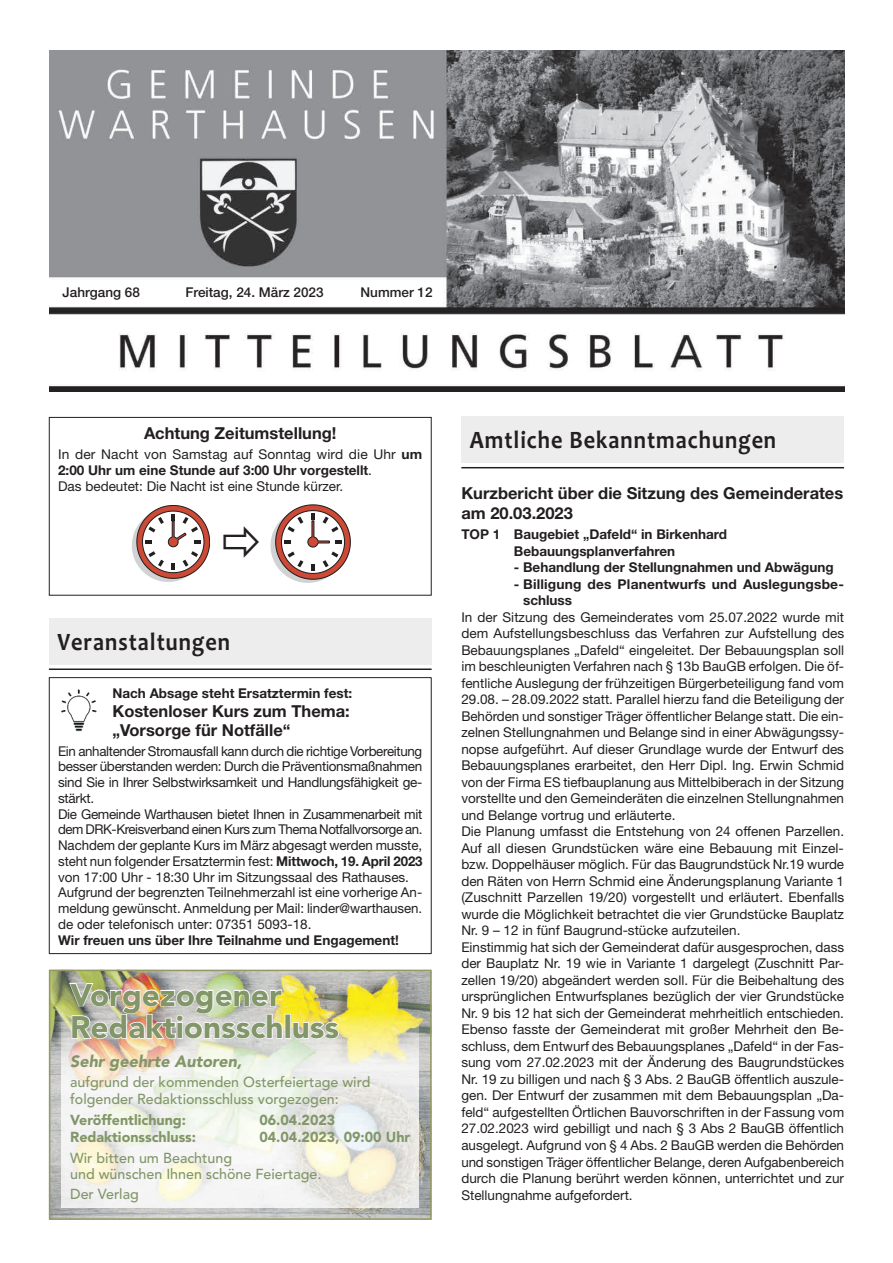
<style>
.page{position:relative;width:893px;height:1263px;background:#fff}
.page>*{position:absolute;margin:0;border:0;box-sizing:border-box;transform-origin:0 0}
.t1{font:900 30.9px/32.4px "Avenir LT Std";color:#829669}
.t2{font:700 25.2px "Candara";letter-spacing:.045em;color:#231f20;scale:.89 1}
.t3{font:700 16.5px/18.8px "Helvetica Neue LT Std";color:#231f20}
.t4{font:italic 900 16.35px "Avenir LT Std";color:#829669}
.t5{font:500 14.4px/16px "Avenir LT Std";color:#829669}
.t6{font:900 14.4px "Avenir LT Std";color:#829669}
.t7{font:13.5px/16.5px "Helvetica Neue LT Std";color:#231f20}
.t8{font:13.5px/15.8px "Helvetica Neue LT Std";letter-spacing:-.02em;color:#231f20}
.t9{font:700 13.5px/16.5px "Helvetica Neue LT Std";color:#231f20;text-align:center}
.t10{font:500 13.5px "Helvetica Neue LT Std";color:#231f20}
.s1{font-weight:700}
</style>
<div class="page">
<img style="left:50px;top:51px;width:794px;height:340px">
<div style="left:63px;top:280px;width:369px;height:24px;background:#fff"></div>
<svg style="left:132px;top:505px;width:78px;height:77px"></svg>
<svg style="left:271px;top:504px;width:80px;height:79px"></svg>
<div style="left:49px;top:417px;width:383px;height:179px;border:1px solid #231f20"></div>
<div style="left:49px;top:618px;width:383px;height:47px;background:#ededee"></div>
<hr style="left:49px;top:668px;width:383px;height:2px;background:#231f20">
<img style="left:61px;top:689px;width:36px;height:42px">
<div style="left:49px;top:677px;width:383px;height:277px;border:1px solid #231f20"></div>
<img style="left:51px;top:972px;width:379px;height:246px">
<div style="left:49px;top:970px;width:383px;height:250px;border:1px solid #959865"></div>
<img style="left:62px;top:1012px;width:357px;height:195px">
<img style="left:68px;top:982px;width:215px;height:58px">
<div style="left:285px;top:1014px;width:6px;height:25px;border:2px solid #fff"></div>
<svg style="left:292px;top:1021px;width:48px;height:19px"></svg>
<div style="left:461px;top:416px;width:383px;height:47px;background:#ededee"></div>
<hr style="left:461px;top:467px;width:383px;height:1px;background:#231f20">
<p class="t10" style="left:63px;top:284px;width:79px">Jahrgang 68</p>
<p class="t10" style="left:186px;top:284px;width:140px">Freitag, 24. März 2023</p>
<p class="t10" style="left:360px;top:284px;width:74px">Nummer 12</p>
<p class="t3" style="left:144px;top:423px;width:194px">Achtung Zeitumstellung!</p>
<p class="t7" style="left:58px;top:446px;width:366px;line-height:16px">In der Nacht von Samstag auf Sonntag wird die Uhr <span class="s1">um<br>2:00 Uhr um eine Stunde auf 3:00 Uhr vorgestellt</span>.<br>Das bedeutet: Die Nacht ist eine Stunde kürzer.</p>
<h2 class="t2" style="left:57px;top:626px;width:196px">Veranstaltungen</h2>
<p class="t9" style="left:112px;top:685px;width:241px">Nach Absage steht Ersatztermin fest:</p>
<p class="t3" style="left:112px;top:701px;width:239px">Kostenloser Kurs zum Thema: „Vorsorge für Notfälle“</p>
<p class="t8" style="left:58px;top:743px;width:366px">Ein anhaltender Stromausfall kann durch die richtige Vorbereitung besser überstanden werden: Durch die Präventionsmaßnahmen sind Sie in Ihrer Selbstwirksamkeit und Handlungsfähigkeit ge&shy;stärkt.<br>Die Gemeinde Warthausen bietet Ihnen in Zusammenarbeit mit dem DRK-Kreisverband einen Kurs zum Thema Notfallvorsorge an.<br>Nachdem der geplante Kurs im März abgesagt werden musste, steht nun folgender Ersatztermin fest: <span class="s1">Mittwoch, 19. April 2023 </span>von 17:00 Uhr - 18:30 Uhr im Sitzungssaal des Rathauses.<br>Aufgrund der begrenzten Teilnehmerzahl ist eine vorherige An&shy;meldung gewünscht. Anmeldung per Mail: linder@warthausen. de oder telefonisch unter: 07351 5093-18.</p>
<p class="t9" style="left:58px;top:931px;width:342px">Wir freuen uns über Ihre Teilnahme und Engagement!</p>
<h1 class="t1" style="left:70px;top:978px;width:270px">Vorgezogener<br>Redaktionsschluss</h1>
<p class="t4" style="left:70px;top:1051px;width:173px">Sehr geehrte Autoren,</p>
<p class="t5" style="left:70px;top:1075px;width:302px">aufgrund der kommenden Osterfeiertage wird folgender Redaktionsschluss vorgezogen:</p>
<p class="t6" style="left:70px;top:1111px;width:117px">Veröffentlichung:</p>
<p class="t6" style="left:259px;top:1111px;width:77px">06.04.2023</p>
<p class="t6" style="left:70px;top:1128px;width:127px">Redaktionsschluss:</p>
<p class="t6" style="left:259px;top:1128px;width:152px">04.04.2023, 09:00 Uhr</p>
<p class="t5" style="left:70px;top:1150px;width:253px">Wir bitten um Beachtung<br>und wünschen Ihnen schöne Feiertage.</p>
<p class="t5" style="left:70px;top:1186px;width:70px">Der Verlag</p>
<h2 class="t2" style="left:470px;top:424px;width:346px">Amtliche Bekanntmachungen</h2>
<p class="t3" style="left:461px;top:483px;width:383px;line-height:19.5px">Kurzbericht über die Sitzung des Gemeinderates am 20.03.2023</p>
<p class="t9" style="left:461px;top:526px;width:267px">TOP 1 Baugebiet „Dafeld“ in Birkenhard<br>Bebauungsplanverfahren</p>
<p class="t9" style="left:514px;top:559px;width:321px">- Behandlung der Stellungnahmen und Abwägung</p>
<p class="t9" style="left:523px;top:575px;width:322px;text-align:left;text-indent:-9px">- Billigung des Planentwurfs und Auslegungsbe&shy;schluss</p>
<p class="t7" style="left:461px;top:609px;width:384px">In der Sitzung des Gemeinderates vom 25.07.2022 wurde mit dem Aufstellungsbeschluss das Verfahren zur Aufstellung des Bebauungsplanes „Dafeld“ eingeleitet. Der Bebauungsplan soll im beschleunigten Verfahren nach § 13b BauGB erfolgen. Die öf&shy;fentliche Auslegung der frühzeitigen Bürgerbeteiligung fand vom 29.08. – 28.09.2022 statt. Parallel hierzu fand die Beteiligung der Behörden und sonstiger Träger öffentlicher Belange statt. Die ein&shy;zelnen Stellungnahmen und Belange sind in einer Abwägungssy&shy;nopse aufgeführt. Auf dieser Grundlage wurde der Entwurf des Bebauungsplanes erarbeitet, den Herr Dipl. Ing. Erwin Schmid von der Firma ES tiefbauplanung aus Mittelbiberach in der Sitzung vorstellte und den Gemeinderäten die einzelnen Stellungnahmen und Belange vortrug und erläuterte.<br>Die Planung umfasst die Entstehung von 24 offenen Parzellen.<br>Auf all diesen Grundstücken wäre eine Bebauung mit Einzel&shy;bzw. Doppelhäuser möglich. Für das Baugrundstück Nr.19 wurde den Räten von Herrn Schmid eine Änderungsplanung Variante 1 (Zuschnitt Parzellen 19/20) vorgestellt und erläutert. Ebenfalls wurde die Möglichkeit betrachtet die vier Grundstücke Bauplatz Nr. 9 – 12 in fünf Baugrund-stücke aufzuteilen.<br>Einstimmig hat sich der Gemeinderat dafür ausgesprochen, dass der Bauplatz Nr. 19 wie in Variante 1 dargelegt (Zuschnitt Par&shy;zellen 19/20) abgeändert werden soll. Für die Beibehaltung des ursprünglichen Entwurfsplanes bezüglich der vier Grundstücke Nr. 9 bis 12 hat sich der Gemeinderat mehrheitlich entschieden.<br>Ebenso fasste der Gemeinderat mit großer Mehrheit den Be&shy;schluss, dem Entwurf des Bebauungsplanes „Dafeld“ in der Fas&shy;sung vom 27.02.2023 mit der Änderung des Baugrundstückes Nr. 19 zu billigen und nach § 3 Abs. 2 BauGB öffentlich auszule&shy;gen. Der Entwurf der zusammen mit dem Bebauungsplan „Da&shy;feld“ aufgestellten Örtlichen Bauvorschriften in der Fassung vom 27.02.2023 wird gebilligt und nach § 3 Abs 2 BauGB öffentlich ausgelegt. Aufgrund von § 4 Abs. 2 BauGB werden die Behörden und sonstigen Träger öffentlicher Belange, deren Aufgabenbereich durch die Planung berührt werden können, unterrichtet und zur Stellungnahme aufgefordert.</p>
</div>
